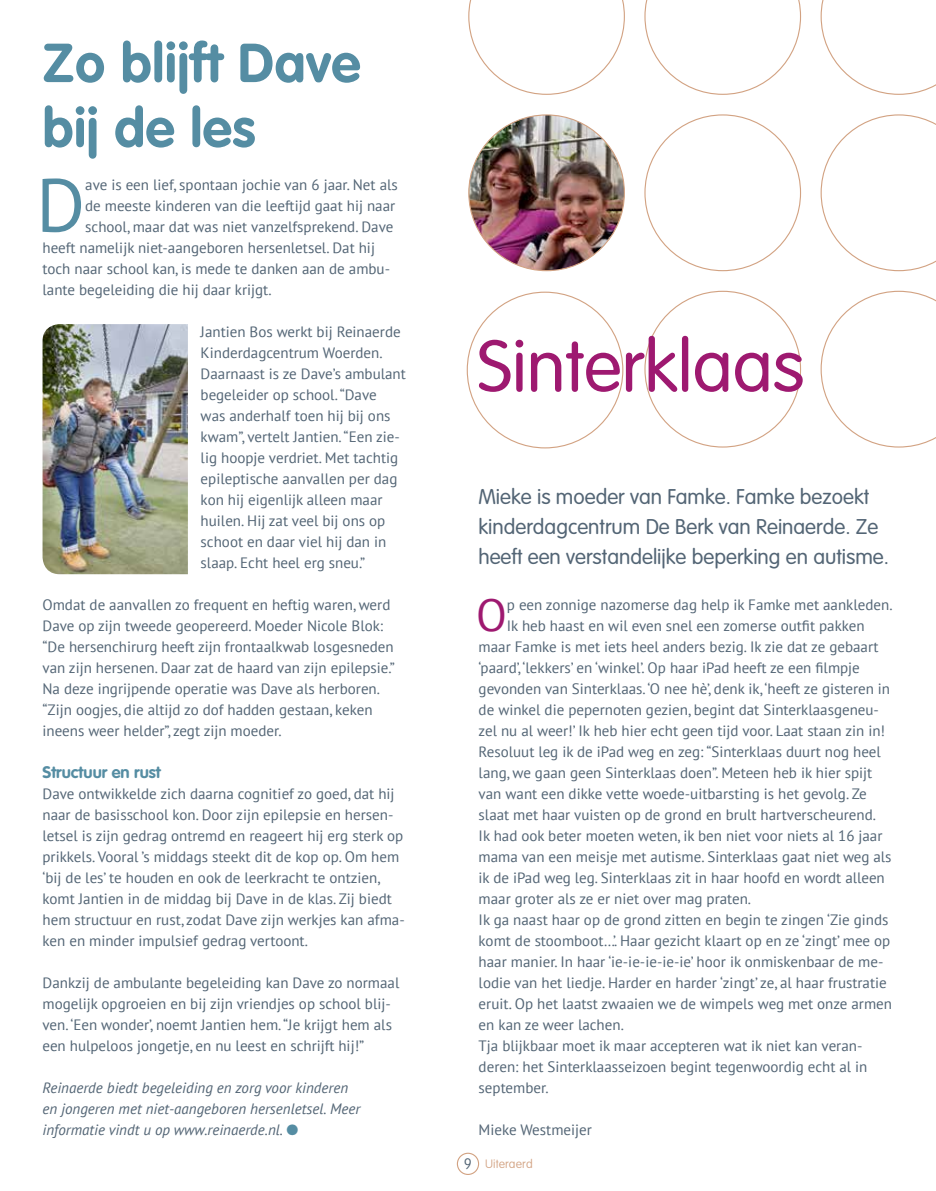
<style>
.page{position:relative;width:936px;height:1191px;background:#fff}
.page>*{position:absolute;margin:0;border:0;box-sizing:border-box;transform-origin:0 0}
.t1{font:75px "PT Sans";color:#558da3}
.t2{font:300 72px "VAG Rounded Std";color:#9e1970}
.t3{font:700 54px/64.8px "VAG Rounded Std";letter-spacing:.01em;color:#558da3}
.t4{font:45px "PT Sans";color:#9e1970}
.t5{font:300 21px/30px "VAG Rounded Std";color:#536575}
.t6{font:700 16.5px "VAG Rounded Std";color:#558da3}
.t7{font:15px/21px "PT Sans";color:#536575}
.t8{font:italic 15px/21px "PT Sans";color:#536575}
.t9{font:100 12px "VAG Rounded Std";letter-spacing:.01em;color:#d2a282}
.s1{color:#558da3}
.s2{font-size:15px;color:#536575}
</style>
<div class="page">
<div style="left:457px;top:1152px;width:22px;height:23px;border:1px solid #d2a282;border-radius:50%"></div>
<svg style="left:468px;top:0;width:157px;height:95px"></svg>
<img style="left:469px;top:115px;width:155px;height:156px;border-radius:78px">
<svg style="left:644px;top:0;width:157px;height:95px"></svg>
<svg style="left:820px;top:0;width:115px;height:95px"></svg>
<svg style="left:820px;top:114px;width:115px;height:157px"></svg>
<svg style="left:820px;top:291px;width:115px;height:156px"></svg>
<img style="left:43px;top:324px;width:145px;height:250px">
<h3 class="t3" style="left:43px;top:33px;width:319px">Zo blijft Dave bij de les</h3>
<h1 class="t1" style="left:36px;top:157px;width:51px">D</h1>
<p class="t7" style="left:85px;top:173px;width:314px">ave is een lief, spontaan jochie van 6 jaar. Net als</p>
<p class="t7" style="left:85px;top:194px;width:311px">de meeste kinderen van die leeftijd gaat hij naar</p>
<p class="t7" style="left:85px;top:215px;width:309px">school, maar dat was niet vanzelfsprekend. Dave</p>
<p class="t7" style="left:43px;top:236px;width:334px">heeft namelijk niet-aangeboren hersenletsel. Dat hij</p>
<p class="t7" style="left:43px;top:257px;width:349px">toch naar school kan, is mede te danken aan de ambu-</p>
<p class="t7" style="left:43px;top:278px;width:231px">lante begeleiding die hij daar krijgt.</p>
<p class="t7" style="left:201px;top:320px;width:207px">Jantien Bos werkt bij Reinaerde<br>Kinderdagcentrum Woerden.<br>Daarnaast is ze Dave’s ambulant begeleider op school. “Dave<br>was anderhalf toen hij bij ons kwam”, vertelt Jantien. “Een zie&shy;lig hoopje verdriet. Met tachtig epileptische aanvallen per dag kon hij eigenlijk alleen maar huilen. Hij zat veel bij ons op schoot en daar viel hij dan in slaap. Echt heel erg sneu.”</p>
<p class="t7" style="left:43px;top:593px;width:354px">Omdat de aanvallen zo frequent en heftig waren, werd Dave op zijn tweede geopereerd. Moeder Nicole Blok: “De hersenchirurg heeft zijn frontaalkwab losgesneden van zijn hersenen. Daar zat de haard van zijn epilepsie.” Na deze ingrijpende operatie was Dave als herboren. “Zijn oogjes, die altijd zo dof hadden gestaan, keken ineens weer helder”, zegt zijn moeder.</p>
<p class="t6" style="left:43px;top:762px;width:120px">Structuur en rust</p>
<p class="t7" style="left:43px;top:782px;width:364px">Dave ontwikkelde zich daarna cognitief zo goed, dat hij naar de basisschool kon. Door zijn epilepsie en hersen&shy;letsel is zijn gedrag ontremd en reageert hij erg sterk op prikkels. Vooral ’s middags steekt dit de kop op. Om hem ‘bij de les’ te houden en ook de leerkracht te ontzien, komt Jantien in de middag bij Dave in de klas. Zij biedt hem structuur en rust, zodat Dave zijn werkjes kan afma&shy;ken en minder impulsief gedrag vertoont.</p>
<p class="t7" style="left:43px;top:971px;width:358px">Dankzij de ambulante begeleiding kan Dave zo normaal mogelijk opgroeien en bij zijn vriendjes op school blij&shy;ven. ‘Een wonder’, noemt Jantien hem. “Je krijgt hem als een hulpeloos jongetje, en nu leest en schrijft hij!”</p>
<p class="t8" style="left:43px;top:1076px;width:319px">Reinaerde biedt begeleiding en zorg voor kinderen en jongeren met niet-aangeboren hersenletsel. Meer informatie vindt u op www.reinaerde.nl. <span class="s1">●</span></p>
<h2 class="t2" style="left:477px;top:325px;width:328px">Sinterklaas</h2>
<h3 class="t5" style="left:478px;top:482px;width:412px">Mieke is moeder van Famke. Famke bezoekt kinderdagcentrum De Berk van Reinaerde. Ze heeft een verstandelijke beperking en autisme.</h3>
<h3 class="t4" style="left:476px;top:586px;width:32px">O</h3>
<p class="t7" style="left:507px;top:593px;width:387px">p een zonnige nazomerse dag help ik Famke met aankleden.</p>
<p class="t7" style="left:507px;top:614px;width:359px">Ik heb haast en wil even snel een zomerse outfit pakken</p>
<p class="t7" style="left:478px;top:635px;width:401px">maar Famke is met iets heel anders bezig. Ik zie dat ze gebaart</p>
<p class="t7" style="left:478px;top:656px;width:383px">‘paard’, ‘lekkers’ en ‘winkel’. Op haar iPad heeft ze een filmpje</p>
<p class="t7" style="left:478px;top:677px;width:413px">gevonden van Sinterklaas. ‘O nee hè’, denk ik, ‘heeft ze gisteren in</p>
<p class="t7" style="left:478px;top:698px;width:402px">de winkel die pepernoten gezien, begint dat Sinterklaasgeneu-</p>
<p class="t7" style="left:478px;top:719px;width:408px">zel nu al weer!’ Ik heb hier echt geen tijd voor. Laat staan zin in!</p>
<p class="t7" style="left:478px;top:740px;width:404px">Resoluut leg ik de iPad weg en zeg: “Sinterklaas duurt nog heel</p>
<p class="t7" style="left:478px;top:761px;width:395px">lang, we gaan geen Sinterklaas doen”. Meteen heb ik hier spijt</p>
<p class="t7" style="left:478px;top:782px;width:389px">van want een dikke vette woede-uitbarsting is het gevolg. Ze</p>
<p class="t7" style="left:478px;top:803px;width:399px">slaat met haar vuisten op de grond en brult hartverscheurend.</p>
<p class="t7" style="left:478px;top:824px;width:405px">Ik had ook beter moeten weten, ik ben niet voor niets al 16 jaar</p>
<p class="t7" style="left:478px;top:845px;width:414px">mama van een meisje met autisme. Sinterklaas gaat niet weg als</p>
<p class="t7" style="left:478px;top:866px;width:407px">ik de iPad weg leg. Sinterklaas zit in haar hoofd en wordt alleen</p>
<p class="t7" style="left:478px;top:887px;width:274px">maar groter als ze er niet over mag praten.</p>
<p class="t7" style="left:478px;top:908px;width:411px">Ik ga naast haar op de grond zitten en begin te zingen ‘Zie ginds</p>
<p class="t7" style="left:478px;top:929px;width:413px">komt de stoomboot…’. Haar gezicht klaart op en ze ‘zingt’ mee op</p>
<p class="t7" style="left:478px;top:950px;width:406px">haar manier. In haar ‘ie-ie-ie-ie-ie’ hoor ik onmiskenbaar de me-</p>
<p class="t7" style="left:478px;top:971px;width:409px">lodie van het liedje. Harder en harder ‘zingt’ ze, al haar frustratie</p>
<p class="t7" style="left:478px;top:992px;width:415px">eruit. Op het laatst zwaaien we de wimpels weg met onze armen</p>
<p class="t7" style="left:478px;top:1013px;width:147px">en kan ze weer lachen.</p>
<p class="t7" style="left:478px;top:1034px;width:385px">Tja blijkbaar moet ik maar accepteren wat ik niet kan veran-</p>
<p class="t7" style="left:478px;top:1055px;width:390px">deren: het Sinterklaasseizoen begint tegenwoordig echt al in</p>
<p class="t7" style="left:478px;top:1076px;width:71px">september.</p>
<p class="t7" style="left:478px;top:1118px;width:115px">Mieke Westmeijer</p>
<p class="t9" style="left:463px;top:1157px;width:70px"><span class="s2">9</span> Uiteraerd</p>
</div>
